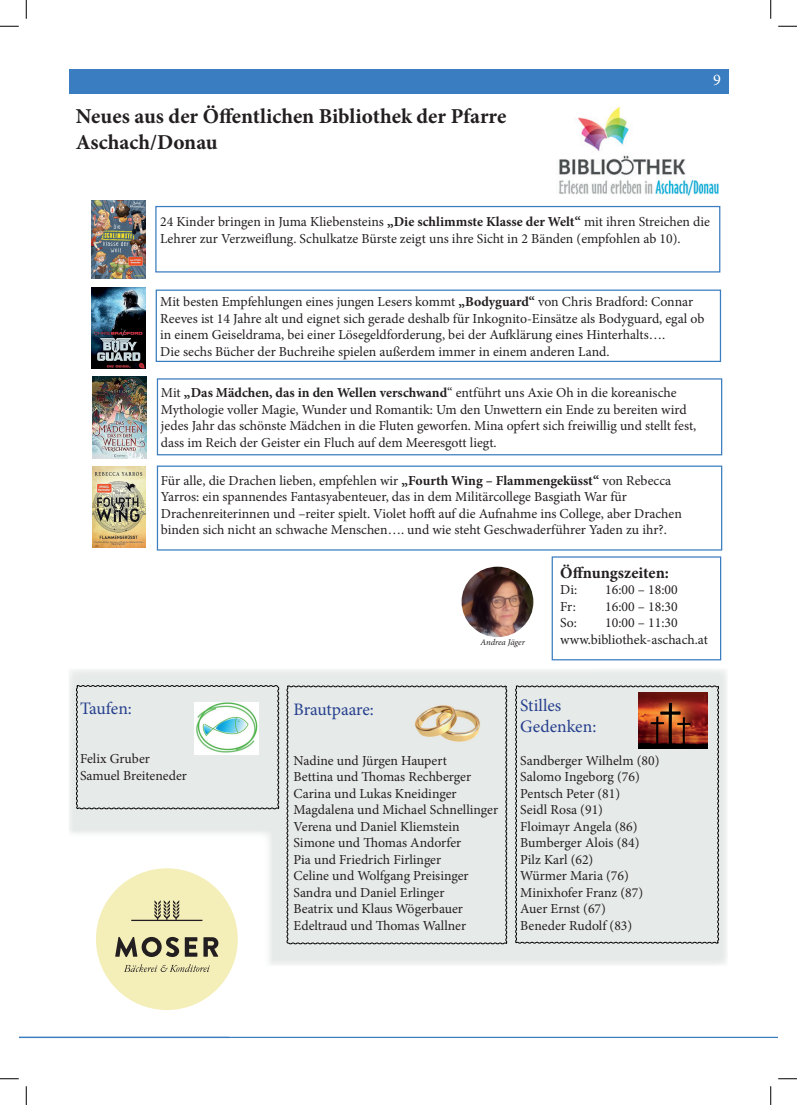
<style>
.page{position:relative;width:797px;height:1105px;background:#fff}
.page>*{position:absolute;margin:0;border:0;box-sizing:border-box;transform-origin:0 0}
.t1{font:700 21.25px/25.5px "Minion Pro";color:#231f20}
.t2{font:17.5px/21px "Minion Pro";color:#253f8e}
.t3{font:700 16.25px "Minion Pro";letter-spacing:-.005em;color:#231f20}
.t4{font:16.25px "Minion Pro";color:#fff}
.t5{font:13.75px/16.5px "Minion Pro";color:#231f20}
.t6{font:italic 8.75px "Minion Pro";letter-spacing:-.015em;color:#231f20}
.s1{font-weight:700}
</style>
<div class="page">
<div style="left:69px;top:69px;width:659px;height:25px;background:#3a7dc0"></div>
<hr style="left:19px;top:1037px;width:758px;height:1px;background:#3a7dc0">
<img style="left:69px;top:669px;width:527px;height:169px">
<img style="left:596px;top:669px;width:131px;height:296px">
<div style="left:272px;top:838px;width:324px;height:127px;background:#e6eae8"></div>
<div style="left:551px;top:556px;width:170px;height:104px;background:#fff;border:1px solid #3a7dc0"></div>
<img style="left:559px;top:107px;width:159px;height:89px">
<div style="left:155px;top:206px;width:565px;height:67px;border:1px solid #3a7dc0"></div>
<img style="left:93px;top:377px;width:53px;height:81px">
<img style="left:92px;top:467px;width:54px;height:81px">
<img style="left:92px;top:287px;width:53px;height:82px">
<img style="left:92px;top:200px;width:53px;height:78px">
<div style="left:157px;top:378px;width:565px;height:77px;border:1px solid #3a7dc0"></div>
<div style="left:157px;top:465px;width:565px;height:86px;border:1px solid #3a7dc0"></div>
<div style="left:156px;top:290px;width:565px;height:72px;border:1px solid #3a7dc0"></div>
<img style="left:461px;top:567px;width:72px;height:70px">
<svg style="left:76px;top:685px;width:203px;height:124px"></svg>
<div style="left:286px;top:685px;width:221px;height:259px;background:#e6eae8"></div>
<svg style="left:515px;top:685px;width:204px;height:259px"></svg>
<img style="left:69px;top:831px;width:203px;height:134px">
<div style="left:96px;top:868px;width:142px;height:142px;background:#f4eeb8;border-radius:50%"></div>
<svg style="left:131px;top:900px;width:71px;height:21px"></svg>
<svg style="left:124px;top:964px;width:86px;height:8px"></svg>
<svg style="left:115px;top:937px;width:64px;height:20px"></svg>
<svg style="left:185px;top:937px;width:12px;height:20px"></svg>
<svg style="left:203px;top:937px;width:15px;height:20px"></svg>
<svg style="left:0;top:25px;width:19px;height:2px"></svg>
<svg style="left:778px;top:25px;width:19px;height:2px"></svg>
<svg style="left:0;top:1078px;width:19px;height:1px"></svg>
<svg style="left:778px;top:1078px;width:19px;height:1px"></svg>
<svg style="left:25px;top:0;width:2px;height:19px"></svg>
<svg style="left:25px;top:1086px;width:2px;height:19px"></svg>
<svg style="left:770px;top:0;width:1px;height:19px"></svg>
<svg style="left:770px;top:1086px;width:1px;height:19px"></svg>
<h1 class="t1" style="left:76px;top:103px;width:432px">Neues aus der Öffentlichen Bibliothek der Pfarre<br>Aschach/Donau</h1>
<p class="t4" style="left:713px;top:69px;width:9px">9</p>
<p class="t5" style="left:160px;top:213px;width:551px">24 Kinder bringen in Juma Kliebensteins <span class="s1">„Die schlimmste Klasse der Welt“</span> mit ihren Streichen die<br>Lehrer zur Verzweiflung. Schulkatze Bürste zeigt uns ihre Sicht in 2 Bänden (empfohlen ab 10).</p>
<p class="t5" style="left:160px;top:294px;width:545px">Mit besten Empfehlungen eines jungen Lesers kommt <span class="s1">„Bodyguard“</span> von Chris Bradford: Connar Reeves ist 14 Jahre alt und eignet sich gerade deshalb für Inkognito-Einsätze als Bodyguard, egal ob in einem Geiseldrama, bei einer Lösegeldforderung, bei der Aufklärung eines Hinterhalts….<br>Die sechs Bücher der Buchreihe spielen außerdem immer in einem anderen Land.</p>
<p class="t5" style="left:161px;top:385px;width:537px">Mit <span class="s1">„Das Mädchen, das in den Wellen verschwand</span>“ entführt uns Axie Oh in die koreanische Mythologie voller Magie, Wunder und Romantik: Um den Unwettern ein Ende zu bereiten wird jedes Jahr das schönste Mädchen in die Fluten geworfen. Mina opfert sich freiwillig und stellt fest, dass im Reich der Geister ein Fluch auf dem Meeresgott liegt.</p>
<p class="t5" style="left:161px;top:472px;width:522px">Für alle, die Drachen lieben, empfehlen wir <span class="s1">„Fourth Wing – Flammengeküsst“</span> von Rebecca Yarros: ein spannendes Fantasyabenteuer, das in dem Militärcollege Basgiath War für Drachenreiterinnen und –reiter spielt. Violet hofft auf die Aufnahme ins College, aber Drachen binden sich nicht an schwache Menschen…. und wie steht Geschwaderführer Yaden zu ihr?.</p>
<p class="t2" style="left:80px;top:697px;width:53px">Taufen:</p>
<p class="t5" style="left:80px;top:750px;width:108px">Felix Gruber<br>Samuel Breiteneder</p>
<p class="t6" style="left:480px;top:636px;width:46px">Andrea Jäger</p>
<p class="t3" style="left:560px;top:561px;width:110px">Öffnungszeiten:</p>
<p class="t5" style="left:560px;top:582px;width:18px">Di:</p>
<p class="t5" style="left:605px;top:582px;width:74px">16:00 – 18:00</p>
<p class="t5" style="left:560px;top:598px;width:17px">Fr:</p>
<p class="t5" style="left:605px;top:598px;width:74px">16:00 – 18:30</p>
<p class="t5" style="left:560px;top:615px;width:18px">So:</p>
<p class="t5" style="left:560px;top:615px;width:149px;text-indent:45px">10:00 – 11:30 www.bibliothek-aschach.at</p>
<p class="t2" style="left:293px;top:699px;width:82px">Brautpaare:</p>
<p class="t5" style="left:293px;top:752px;width:206px">Nadine und Jürgen Haupert<br>Bettina und Thomas Rechberger<br>Carina und Lukas Kneidinger<br>Magdalena und Michael Schnellinger<br>Verena und Daniel Kliemstein<br>Simone und Thomas Andorfer<br>Pia und Friedrich Firlinger<br>Celine und Wolfgang Preisinger<br>Sandra und Daniel Erlinger<br>Beatrix und Klaus Wögerbauer<br>Edeltraud und Thomas Wallner</p>
<p class="t2" style="left:520px;top:694px;width:78px">Stilles<br>Gedenken:</p>
<p class="t5" style="left:520px;top:752px;width:141px">Sandberger Wilhelm (80)<br>Salomo Ingeborg (76)<br>Pentsch Peter (81)<br>Seidl Rosa (91)<br>Floimayr Angela (86)<br>Bumberger Alois (84)<br>Pilz Karl (62)<br>Würmer Maria (76)<br>Minixhofer Franz (87)<br>Auer Ernst (67)<br>Beneder Rudolf (83)</p>
</div>
